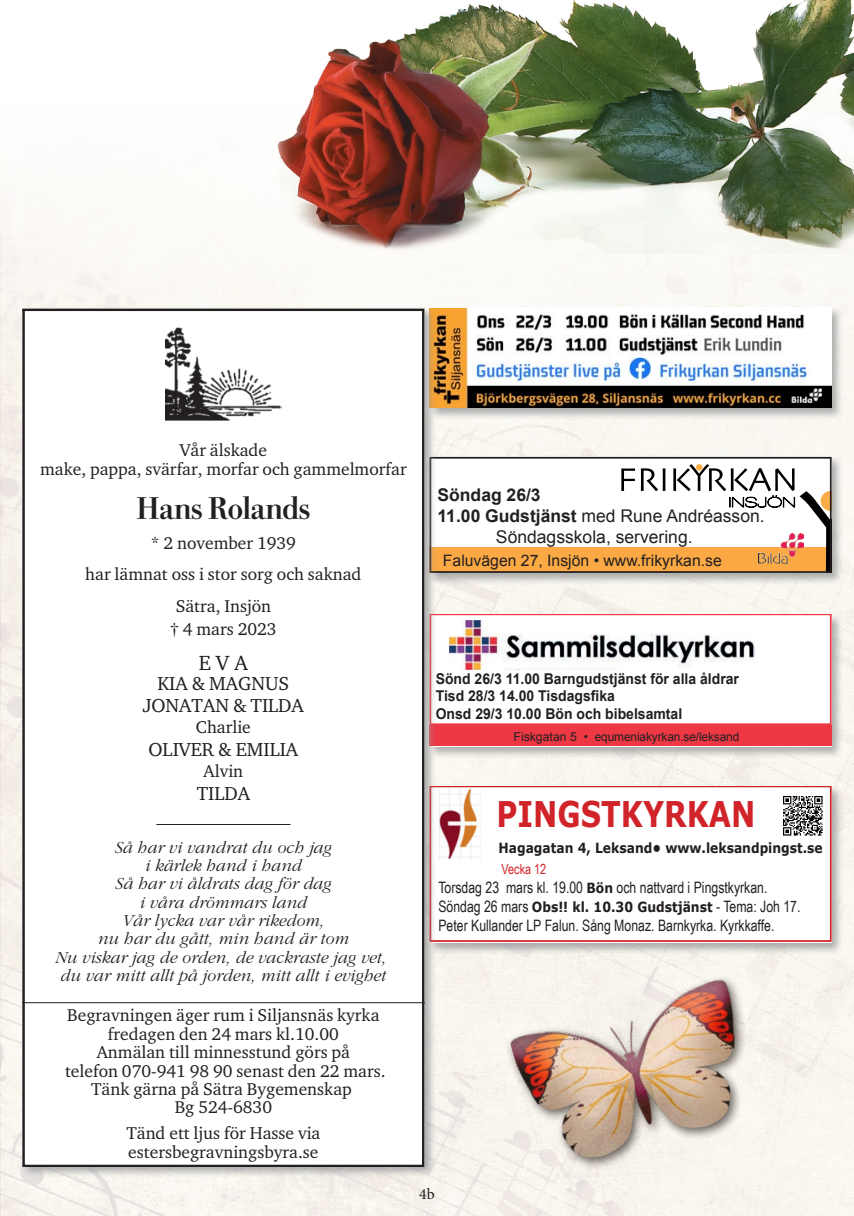
<style>
.page{position:relative;width:854px;height:1216px;background:#fff}
.page>*{position:absolute;margin:0;border:0;box-sizing:border-box;transform-origin:0 0}
.t1{font:700 35.35px "Verdana";color:#d1232a;scale:.81 1}
.t2{font:31.5px "DN Bodoni Bold TT Ext 2";color:#231f20}
.t3{font:21px "Charter ITC Ext";color:#231f20}
.t4{font:19.25px/21.9px "Charter ITC Ext";color:#231f20;text-align:center}
.t5{font:18.55px/22.2px "Arial Narrow";color:#231f20}
.t6{font:17.5px/18.4px "Charter ITC Ext";color:#231f20;text-align:center}
.t7{font:italic 17.5px/18.4px "ITC Garamond Ext";color:#231f20;text-align:center}
.t8{font:17.5px "Arial";color:#231f20}
.t9{font:700 17.5px "Arial";color:#231f20}
.t10{font:15.75px/18.9px "Arial Narrow";color:#231f20;scale:.95 1}
.t11{font:15.75px "Arial";color:#231f20}
.t12{font:15.75px/21px "Arial Narrow";color:#231f20}
.t13{font:15.75px "Minion Pro";color:#231f20}
.t14{font:700 14.88px/17.5px "Arial";color:#231f20;scale:.94 1}
.t15{font:700 14px/20.8px "Verdana";color:#231f20;scale:.88 1}
.t16{font:12.25px "Arial";letter-spacing:-.01em;color:#231f20}
.s1{font-weight:700}
.s2{font-family:"Arial Narrow";font-weight:400;color:#d1232a}
.s3{font-family:"Verdana";font-weight:700;font-size:14px}
</style>
<div class="page">
<img style="left:0;top:398px;width:853px;height:817px">
<img style="left:503px;top:955px;width:299px;height:235px">
<div style="left:0;top:0;width:853px;height:398px;background:#fdfbf8"></div>
<img style="left:277px;top:0;width:576px;height:253px">
<div style="left:427px;top:784px;width:416px;height:171px;background:#939598;opacity:.75"></div>
<svg style="left:437px;top:786px;width:394px;height:155px"></svg>
<img style="left:438px;top:788px;width:42px;height:72px">
<img style="left:783px;top:796px;width:38px;height:39px">
<div style="left:427px;top:454px;width:416px;height:131px;background:#939598;opacity:.75"></div>
<div style="left:429px;top:456px;width:402px;height:117px;background:#fff"></div>
<div style="left:429px;top:547px;width:402px;height:26px;background:#faa945"></div>
<div style="left:429px;top:457px;width:402px;height:116px;border:2px solid #231f20"></div>
<svg style="left:611px;top:460px;width:220px;height:113px"></svg>
<img style="left:758px;top:533px;width:45px;height:30px">
<div style="left:427px;top:305px;width:416px;height:115px;background:#939598;opacity:.75"></div>
<img style="left:437px;top:308px;width:394px;height:99px">
<div style="left:427px;top:612px;width:416px;height:147px;background:#939598;opacity:.75"></div>
<div style="left:429px;top:614px;width:402px;height:133px;background:#fff"></div>
<div style="left:429px;top:614px;width:402px;height:111px;border:2px solid #ee3a45"></div>
<div style="left:429px;top:725px;width:402px;height:20px;background:#ee3945"></div>
<img style="left:449px;top:620px;width:305px;height:49px">
<div style="left:20px;top:305px;width:417px;height:873px;background:#939598;opacity:.75"></div>
<svg style="left:22px;top:308px;width:402px;height:858px"></svg>
<img style="left:165px;top:328px;width:116px;height:92px">
<hr style="left:156px;top:824px;width:134px;height:1px;background:#231f20">
<hr style="left:22px;top:1002px;width:402px;height:1px;background:#231f20">
<p class="t6" style="left:40px;top:439px;width:368px;line-height:19.2px">Vår älskade<br>make, pappa, svärfar, morfar och gammelmorfar</p>
<p class="t2" style="left:137px;top:490px;width:175px">Hans Rolands</p>
<p class="t6" style="left:85px;top:526px;width:277px;line-height:31.5px">* 2 november 1939<br>har lämnat oss i stor sorg och saknad<br>Sätra, Insjön</p>
<p class="t6" style="left:170px;top:619px;width:108px">† 4 mars 2023</p>
<p class="t3" style="left:199px;top:649px;width:50px">EVA</p>
<p class="t4" style="left:143px;top:672px;width:162px">KIA &amp; MAGNUS<br>JONATAN &amp; TILDA</p>
<p class="t6" style="left:196px;top:717px;width:56px">Charlie</p>
<p class="t4" style="left:148px;top:737px;width:151px">OLIVER &amp; EMILIA</p>
<p class="t6" style="left:203px;top:761px;width:41px">Alvin</p>
<p class="t4" style="left:197px;top:781px;width:55px">TILDA</p>
<p class="t7" style="left:55px;top:839px;width:332px">Så har vi vandrat du och jag<br>i kärlek hand i hand<br>Så har vi åldrats dag för dag<br>i våra drömmars land<br>Vår lycka var vår rikedom,<br>nu har du gått, min hand är tom<br>Nu viskar jag de orden, de vackraste jag vet, du var mitt allt på jorden, mitt allt i evighet</p>
<p class="t6" style="left:65px;top:1005px;width:322px">Begravningen äger rum i Siljansnäs kyrka fredagen den 24 mars kl.10.00<br>Anmälan till minnesstund görs på<br>telefon 070-941 98 90 senast den 22 mars.<br>Tänk gärna på Sätra Bygemenskap<br>Bg 524-6830</p>
<p class="t6" style="left:126px;top:1123px;width:195px;text-align:left">Tänd ett ljus för Hasse via estersbegravningsbyra.se</p>
<p class="t9" style="left:437px;top:483px;width:105px">Söndag 26/3</p>
<p class="t8" style="left:437px;top:504px;width:328px"><span class="s1">11.00 Gudstjänst</span> med Rune Andréasson.</p>
<p class="t8" style="left:496px;top:525px;width:198px">Söndagsskola, servering.</p>
<p class="t5" style="left:532px;top:497px;width:156px">Kråkbodarna.<br>Predikan av Mita Näs.<br>Medtag egen kaffekorg</p>
<p class="t12" style="left:618px;top:506px;width:142px">Söndag 19/8<br>17.00 Strandgudstjänst.</p>
<p class="t11" style="left:443px;top:550px;width:280px">Faluvägen 27, Insjön • www.frikyrkan.se</p>
<p class="t14" style="left:435px;top:670px;width:324px">Sönd 26/3 11.00 Barngudstjänst för alla åldrar<br>Tisd 28/3 14.00 Tisdagsfika<br>Onsd 29/3 10.00 Bön och bibelsamtal</p>
<p class="t16" style="left:513px;top:728px;width:227px">Fiskgatan 5 • equmeniakyrkan.se/leksand</p>
<p class="t1" style="left:496px;top:789px;width:321px">PINGSTKYRKAN</p>
<p class="t15" style="left:498px;top:837px;width:370px">Hagagatan 4, Leksand• www.leksandpingst.se<br><span class="s2">Vecka 12</span></p>
<p class="t10" style="left:438px;top:877px;width:382px">Torsdag 23 mars kl. 19.00 <span class="s3">Bön</span> och nattvard i Pingstkyrkan.<br>Söndag 26 mars <span class="s3">Obs!! kl. 10.30 Gudstjänst</span> - Tema: Joh 17.<br>Peter Kullander LP Falun. Sång Monaz. Barnkyrka. Kyrkkaffe.</p>
<p class="t13" style="left:419px;top:1183px;width:17px">4b</p>
</div>
